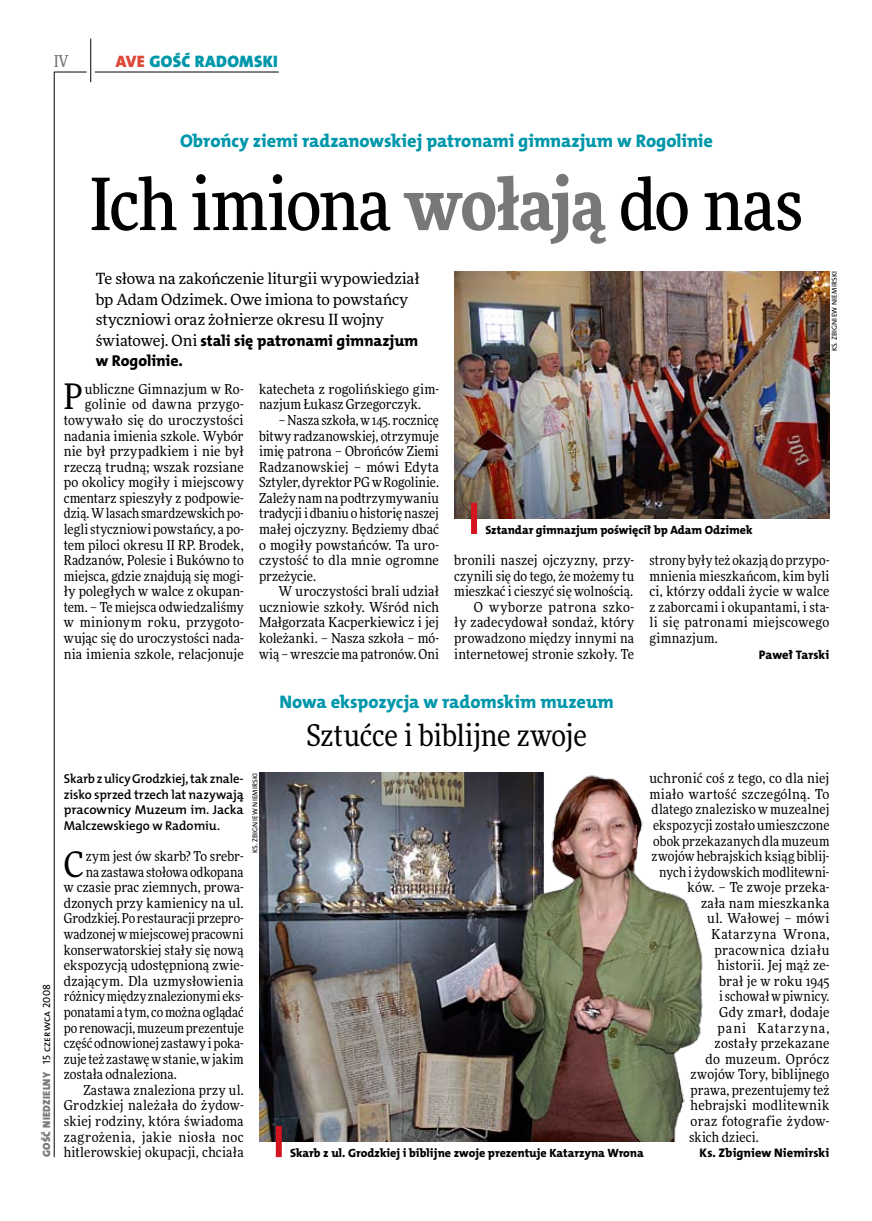
<style>
.page{position:relative;width:872px;height:1221px;background:#fff}
.page>*{position:absolute;margin:0;border:0;box-sizing:border-box;transform-origin:0 0}
.t1{font:500 72px "Freeday Narrow";letter-spacing:-.015em;color:#000}
.t2{font:35.25px "Freeday Narrow News";color:#000}
.t3{font:30px "Freeday Narrow News";letter-spacing:-.005em;color:#000}
.t4{font:18.3px "The Mix HP8 Ex Bld";letter-spacing:.005em;color:#0097aa}
.t5{font:16.65px "The Mix HP9 Blk";letter-spacing:.02em;color:#0097aa}
.t6{font:500 16.5px "Freeday Narrow";color:#787779;scale:.9 1}
.t7{font:15.75px/20.4px "The Mix HP8 Ex Bld";letter-spacing:.02em;color:#000}
.t8{font:15.45px/20.4px "Freeday News";letter-spacing:-.005em;color:#000}
.t9{font:13.8px/15.6px "Freeday Narrow News";letter-spacing:.01em;color:#000;text-align:justify}
.t10{font:13.8px "Freeday Narrow News";letter-spacing:.03em;color:#000}
.t11{font:13.8px "Freeday Narrow News";letter-spacing:.04em;color:#000}
.t12{font:13.8px "Freeday Narrow News";letter-spacing:.07em;color:#000}
.t13{font:12.9px/15.6px "The Mix HP6 Se Bld";letter-spacing:-.005em;color:#000;text-align:justify}
.t14{font:12.45px "The Mix HP8 Ex Bld";letter-spacing:.01em;color:#000}
.t15{font:12px "The Mix HP8 Ex Bld";color:#000}
.t16{font:10.5px "The Mix HP9 Blk";letter-spacing:.025em;color:#787779}
.t17{font:7.2px "The Mix HP5 Plain";letter-spacing:.015em;color:#000}
.s1{color:#dc4a39}
.s2{font-weight:900;color:#787779}
.s3{font-family:"Freeday News";font-size:15.45px}
.s4{font-family:"The Mix HP5 Plain";color:#000}
</style>
<div class="page">
<hr style="left:54px;top:72px;width:1px;height:1085px;background:#000">
<hr style="left:90px;top:39px;width:1px;height:43px;background:#000">
<hr style="left:54px;top:72px;width:33px;height:1px;background:#000">
<hr style="left:95px;top:72px;width:184px;height:1px;background:#000">
<img style="left:454px;top:271px;width:375px;height:247px">
<div style="left:471px;top:503px;width:6px;height:31px;background:#d4151f"></div>
<img style="left:259px;top:772px;width:444px;height:369px">
<div style="left:276px;top:1125px;width:6px;height:31px;background:#d4151f"></div>
<p class="t6" style="left:54px;top:50px;width:17px">IV</p>
<p class="t5" style="left:116px;top:50px;width:164px"><span class="s1">AVE</span> GOŚĆ RADOMSKI</p>
<h3 class="t4" style="left:180px;top:129px;width:534px">Obrońcy ziemi radzanowskiej patronami gimnazjum w Rogolinie</h3>
<h1 class="t1" style="left:90px;top:159px;width:715px">Ich imiona <span class="s2">wołają</span> do nas</h1>
<p class="t8" style="left:96px;top:268px;width:325px">Te słowa na zakończenie liturgii wypowiedział bp Adam Odzimek. Owe imiona to powstańcy styczniowi oraz żołnierze okresu II wojny</p>
<p class="t7" style="left:96px;top:330px;width:323px"><span class="s3">światowej. Oni</span> stali się patronami gimnazjum w Rogolinie.</p>
<p class="t17" style="left:830px;top:351px;width:81px;rotate:-90deg">Ks. Zbigniew N iemirski</p>
<p class="t9" style="left:64px;top:381px;width:181px;text-align:right">ubliczne Gimnazjum w Ro&shy;golinie od dawna przygo&shy;towywało się do uroczystości nadania imienia szkole. Wybór nie był przypadkiem i nie był rzeczą trudną; wszak rozsiane po okolicy mogiły i miejscowy cmentarz spieszyły z podpowie&shy;dzią. Wlasach smardzewskich po&shy;legli styczniowi powstańcy, a po&shy;tem piloci okresu II RP. Brodek,<br>Radzanów, Polesie i Bukówno to miejsca, gdzie znajdują się mogi&shy;ły poległych w walce z okupan&shy;tem. – Te miejsca odwiedzaliśmy w minionym roku, przygoto&shy;wując się do uroczystości nada&shy;nia imienia szkole, relacjonuje</p>
<p class="t9" style="left:259px;top:381px;width:181px">katecheta z rogolińskiego gim&shy;nazjum Łukasz Grzegorczyk.</p>
<h2 class="t2" style="left:64px;top:375px;width:21px">P</h2>
<p class="t9" style="left:259px;top:412px;width:181px;text-indent:20px">– Nasza szkoła, w145. rocznicę bitwy radzanowskiej, otrzymuje imię patrona – Obrońców Ziemi Radzanowskiej – mówi Edyta Sztyler, dyrektor PG wRogolinie.<br>Zależy nam na podtrzymywaniu tradycji i dbaniu o historię naszej małej ojczyzny. Będziemy dbać o mogiły powstańców. Ta uro&shy;czystość to dla mnie ogromne przeżycie.</p>
<p class="t9" style="left:259px;top:583px;width:181px;text-indent:20px">W uroczystości brali udział uczniowie szkoły. Wśród nich Małgorzata Kacperkiewicz i jej koleżanki. – Nasza szkoła – mó&shy;wią – wreszcie ma patronów. Oni</p>
<p class="t15" style="left:485px;top:522px;width:269px">Sztandar gimnazjum poświęcił bp Adam Odzimek</p>
<p class="t9" style="left:454px;top:552px;width:181px;text-align:right">bronili naszej ojczyzny, przy&shy;czynili się do tego, że możemy tu mieszkać i cieszyć się wolnością.<br>O wyborze patrona szko-<br>ły zadecydował sondaż, który prowadzono między innymi na internetowej stronie szkoły. Te</p>
<p class="t9" style="left:649px;top:552px;width:181px">strony były też okazją do przypo&shy;mnienia mieszkańcom, kim byli ci, którzy oddali życie w walce z zaborcami i okupantami, i sta&shy;li się patronami miejscowego gimnazjum.</p>
<p class="t14" style="left:759px;top:646px;width:72px">Paweł Tarski</p>
<p class="t16" style="left:40px;top:1156px;width:174px;rotate:-90deg">GOŚĆ NIEDZIELNY <span class="s4">15 czerwca 2008</span></p>
<p class="t13" style="left:64px;top:771px;width:181px">Skarb zulicy Grodzkiej, tak znale&shy;zisko sprzed trzech lat nazywają pracownicy Muzeum im. Jacka Malczewskiego w Radomiu.</p>
<h2 class="t2" style="left:64px;top:842px;width:21px">C</h2>
<p class="t9" style="left:86px;top:848px;width:159px">zym jest ów skarb? To srebr-</p>
<p class="t9" style="left:86px;top:863px;width:159px">na zastawa stołowa odkopana</p>
<p class="t9" style="left:64px;top:879px;width:181px">w czasie prac ziemnych, prowa-</p>
<p class="t9" style="left:64px;top:895px;width:181px">dzonych przy kamienicy na ul.</p>
<p class="t9" style="left:64px;top:910px;width:181px">Grodzkiej. Po restauracji przepro-</p>
<p class="t9" style="left:64px;top:926px;width:181px">wadzonej wmiejscowej pracowni</p>
<p class="t9" style="left:64px;top:941px;width:181px">konserwatorskiej stały się nową</p>
<p class="t9" style="left:64px;top:957px;width:181px">ekspozycją udostępnioną zwie-</p>
<p class="t9" style="left:64px;top:972px;width:181px">dzającym. Dla uzmysłowienia</p>
<p class="t9" style="left:64px;top:988px;width:181px">różnicy między znalezionymi eks-</p>
<p class="t9" style="left:64px;top:1004px;width:181px">ponatami a tym, co można oglądać</p>
<p class="t9" style="left:64px;top:1019px;width:181px">po renowacji, muzeum prezentuje</p>
<p class="t9" style="left:64px;top:1035px;width:181px">część odnowionej zastawy i poka-</p>
<p class="t9" style="left:64px;top:1050px;width:181px">zuje też zastawę wstanie, wjakim</p>
<p class="t9" style="left:64px;top:1066px;width:115px">została odnaleziona.</p>
<p class="t9" style="left:83px;top:1081px;width:162px">Zastawa znaleziona przy ul.</p>
<p class="t9" style="left:64px;top:1097px;width:181px">Grodzkiej należała do żydow-</p>
<p class="t9" style="left:64px;top:1112px;width:181px">skiej rodziny, która świadoma</p>
<p class="t10" style="left:64px;top:1128px;width:181px">zagrożenia, jakie niosła noc</p>
<p class="t9" style="left:64px;top:1144px;width:181px">hitlerowskiej okupacji, chciała</p>
<p class="t17" style="left:250px;top:852px;width:81px;rotate:-90deg">Ks. Zbigniew N iemirski</p>
<h3 class="t4" style="left:279px;top:689px;width:335px">Nowa ekspozycja w radomskim muzeum</h3>
<h3 class="t3" style="left:306px;top:717px;width:282px">Sztućce i biblijne zwoje</h3>
<p class="t9" style="left:649px;top:770px;width:181px">uchronić coś z tego, co dla niej</p>
<p class="t9" style="left:649px;top:786px;width:181px">miało wartość szczególną. To</p>
<p class="t9" style="left:651px;top:801px;width:179px">dlatego znalezisko w muzealnej</p>
<p class="t9" style="left:653px;top:817px;width:178px">ekspozycji zostało umieszczone</p>
<p class="t9" style="left:653px;top:832px;width:178px">obok przekazanych dla muzeum</p>
<p class="t9" style="left:651px;top:848px;width:179px">zwojów hebrajskich ksiąg biblij-</p>
<p class="t9" style="left:659px;top:863px;width:172px">nych i żydowskich modlitewni-</p>
<p class="t9" style="left:687px;top:879px;width:143px">ków. – Te zwoje przeka-</p>
<p class="t9" style="left:701px;top:895px;width:130px">zała nam mieszkanka</p>
<p class="t9" style="left:707px;top:910px;width:124px">ul. Wałowej – mówi</p>
<p class="t11" style="left:711px;top:925px;width:119px">Katarzyna Wrona,</p>
<p class="t10" style="left:714px;top:941px;width:116px">pracownica działu</p>
<p class="t9" style="left:717px;top:957px;width:113px">historii. Jej mąż ze-</p>
<p class="t9" style="left:719px;top:972px;width:112px">brał je w roku 1945</p>
<p class="t9" style="left:719px;top:988px;width:112px">ischował w piwnicy.</p>
<p class="t10" style="left:719px;top:1003px;width:112px">Gdy zmarł, dodaje</p>
<p class="t12" style="left:717px;top:1019px;width:113px">pani Katarzyna,</p>
<p class="t9" style="left:714px;top:1035px;width:116px">zostały przekazane</p>
<p class="t10" style="left:705px;top:1050px;width:125px">do muzeum. Oprócz</p>
<p class="t9" style="left:690px;top:1066px;width:140px">zwojów Tory, biblijnego</p>
<p class="t9" style="left:690px;top:1081px;width:140px">prawa, prezentujemy też</p>
<p class="t9" style="left:690px;top:1097px;width:140px">hebrajski modlitewnik</p>
<p class="t9" style="left:690px;top:1112px;width:140px">oraz fotografie żydow-</p>
<p class="t9" style="left:689px;top:1128px;width:71px">skich dzieci.</p>
<p class="t14" style="left:699px;top:1144px;width:131px">Ks. Zbigniew Niemirski</p>
<p class="t15" style="left:290px;top:1145px;width:355px">Skarb z ul. Grodzkiej i biblijne zwoje prezentuje Katarzyna Wrona</p>
</div>
